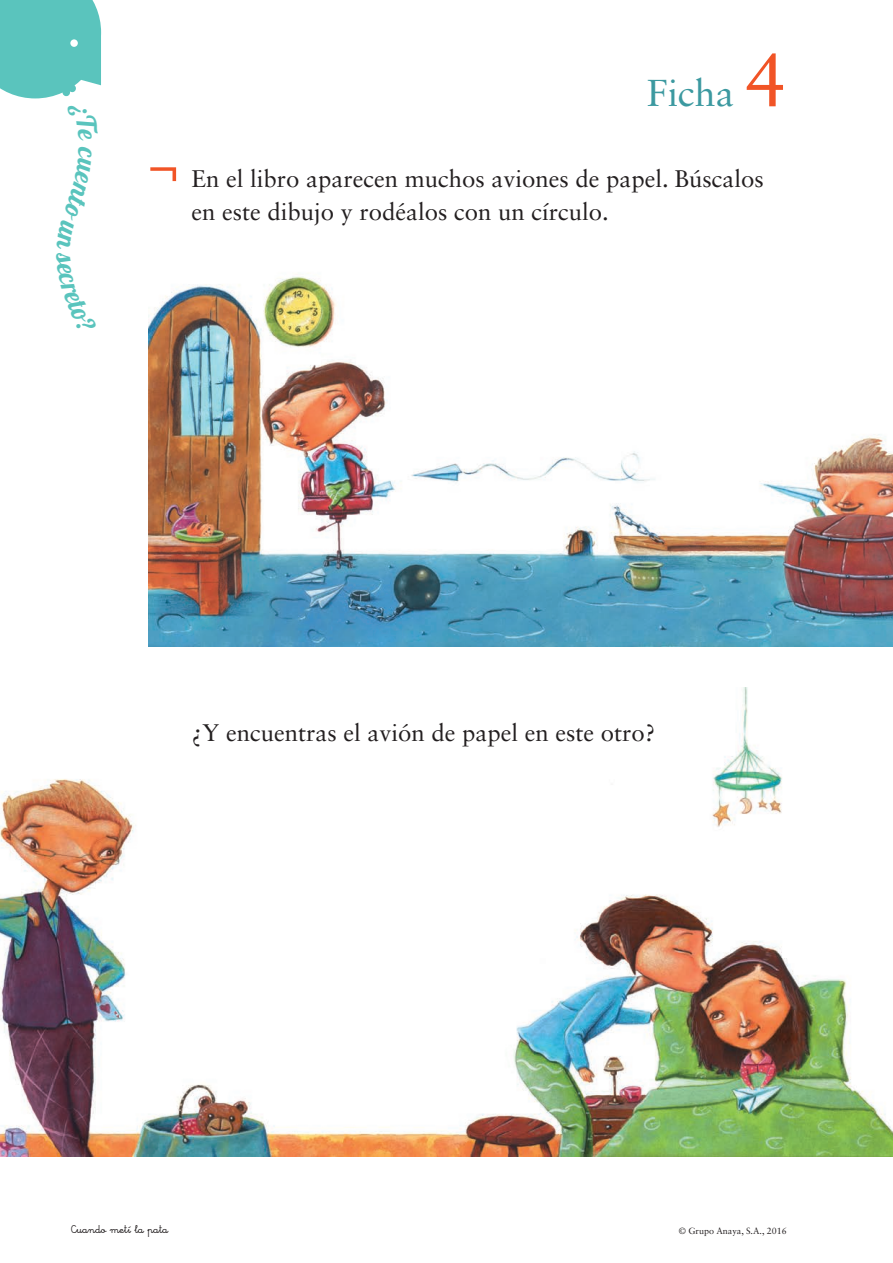
<style>
.page{position:relative;width:893px;height:1263px;background:#fff}
.page>*{position:absolute;margin:0;border:0;box-sizing:border-box;transform-origin:0 0}
.t1{font:37.5px "Sabon LT Std";color:#3c99a0}
.t2{font:24px/33px "Sabon LT Std";color:#231f20}
.t3{font:12px "Escolar Pro Negra";color:#231f20}
.t4{font:9px "Sabon LT Std";color:#231f20}
.s1{font-size:75px;color:#f15426}
.s2{font-family:"Times";font-size:51px;color:#f15426}
</style>
<div class="page">
<img style="left:149px;top:276px;width:744px;height:371px">
<img style="left:0;top:688px;width:893px;height:469px">
<svg style="left:0;top:0;width:101px;height:99px"></svg>
<h1 class="t1" style="left:647px;top:71px;width:141px">Ficha <span class="s1">4</span></h1>
<p class="t2" style="left:191px;top:162px;width:574px;text-indent:-43px"><span class="s2">¬</span> En el libro aparecen muchos aviones de papel. Búscalos en este dibujo y rodéalos con un círculo.</p>
<p class="t2" style="left:191px;top:716px;width:466px">¿Y encuentras el avión de papel en este otro?</p>
<p class="t3" style="left:71px;top:1223px;width:99px">Cuando metí la pata</p>
<p class="t4" style="left:679px;top:1226px;width:109px">© Grupo Anaya, S.A., 2016</p>
</div>
